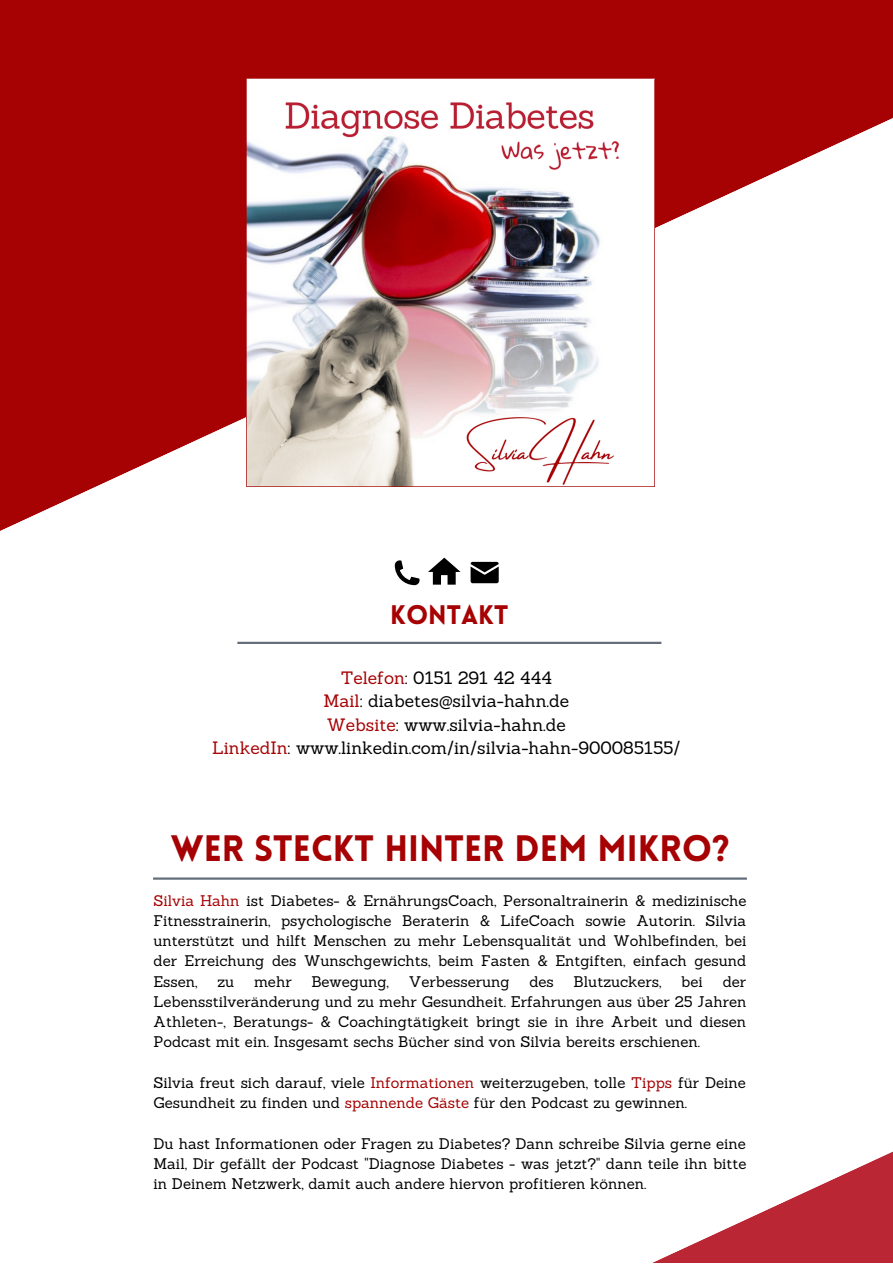
<style>
.page{position:relative;width:893px;height:1264px;background:#fff}
.page>*{position:absolute;margin:0;border:0;box-sizing:border-box;transform-origin:0 0}
.t1{font:900 36px "Lovelo";color:#a60103}
.t2{font:900 26.25px "Lovelo";color:#a60103}
.t3{font:17.4px/23.5px "Sanchez";color:#000;text-align:center}
.t4{font:15px/20.2px "Sanchez";color:#000;text-align:justify}
.s1{color:#a60103}
</style>
<div class="page">
<svg style="left:0;top:0;width:892px;height:586px;fill:#a60103"></svg>
<hr style="left:153px;top:877px;width:593px;height:2px;background:#646f7b">
<svg style="left:654px;top:1152px;width:238px;height:110px"></svg>
<hr style="left:237px;top:641px;width:424px;height:3px;background:#646f7b">
<svg style="left:395px;top:560px;width:24px;height:25px"></svg>
<svg style="left:428px;top:557px;width:32px;height:27px"></svg>
<svg style="left:470px;top:562px;width:28px;height:21px"></svg>
<img style="left:246px;top:79px;width:408px;height:408px">
<h2 class="t2" style="left:390px;top:604px;width:120px">KONTAKT</h2>
<p class="t3" style="left:212px;top:665px;width:470px"><span class="s1">Telefon</span>: 0151 291 42 444<br><span class="s1">Mail</span>: diabetes@silvia-hahn.de<br><span class="s1">Website</span>: www.silvia-hahn.de<br><span class="s1">LinkedIn</span>: www.linkedin.com/in/silvia-hahn-900085155/</p>
<h1 class="t1" style="left:171px;top:833px;width:560px">WER STECKT HINTER DEM MIKRO?</h1>
<p class="t4" style="left:153px;top:890px;width:594px"><span class="s1">Silvia Hahn</span> ist Diabetes- &amp; ErnährungsCoach, Personaltrainerin &amp; medizinische Fitnesstrainerin, psychologische Beraterin &amp; LifeCoach sowie Autorin. Silvia unterstützt und hilft Menschen zu mehr Lebensqualität und Wohlbefinden, bei der Erreichung des Wunschgewichts, beim Fasten &amp; Entgiften, einfach gesund Essen,</p>
<p class="t4" style="left:153px;top:971px;width:594px;text-indent:569px">der Lebensstilveränderung und zu mehr Gesundheit. Erfahrungen aus über 25 Jahren Athleten-, Beratungs- &amp; Coachingtätigkeit bringt sie in ihre Arbeit und diesen Podcast mit ein. Insgesamt sechs Bücher sind von Silvia bereits erschienen.</p>
<p class="t4" style="left:153px;top:1072px;width:594px">Silvia freut sich darauf, viele <span class="s1">Informationen</span> weiterzugeben, tolle <span class="s1">Tipps</span> für Deine<br>Gesundheit zu finden und <span class="s1">spannende Gäste</span> für den Podcast zu gewinnen.</p>
<p class="t4" style="left:153px;top:1132px;width:594px">Du hast Informationen oder Fragen zu Diabetes? Dann schreibe Silvia gerne eine Mail, Dir gefällt der Podcast "Diagnose Diabetes - was jetzt?" dann teile ihn bitte in Deinem Netzwerk, damit auch andere hiervon profitieren können.</p>
<p class="t4" style="left:217px;top:971px;width:18px">zu</p>
<p class="t4" style="left:254px;top:971px;width:39px">mehr</p>
<p class="t4" style="left:311px;top:971px;width:79px">Bewegung,</p>
<p class="t4" style="left:409px;top:971px;width:102px">Verbesserung</p>
<p class="t4" style="left:529px;top:971px;width:26px">des</p>
<p class="t4" style="left:573px;top:971px;width:89px">Blutzuckers,</p>
<p class="t4" style="left:681px;top:971px;width:23px">bei</p>
</div>
